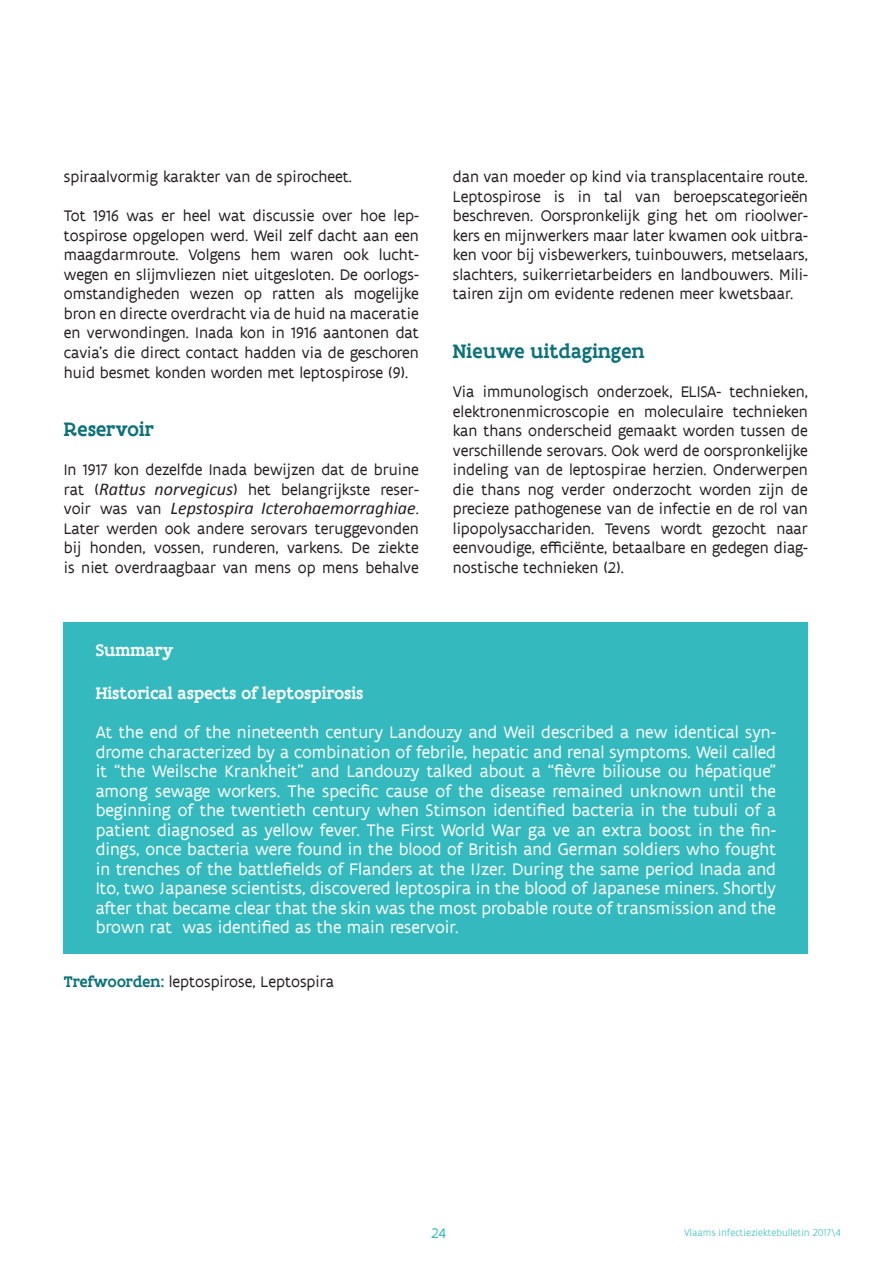
<style>
.page{position:relative;width:893px;height:1263px;background:#fff}
.page>*{position:absolute;margin:0;border:0;box-sizing:border-box;transform-origin:0 0}
.t1{font:500 21px "Flanders Art Serif";color:#0c7178}
.t2{font:18px/19.5px "Flanders Art Sans";color:#fff;text-align:justify}
.t3{font:italic 18px "Calibri";color:#231f20}
.t4{font:500 18px "Flanders Art Serif";color:#fff}
.t5{font:16.5px/19.5px "Flanders Art Sans";color:#231f20;text-align:justify}
.t6{font:15px "Flanders Art Sans";color:#34babe}
.t7{font:300 10.5px "Flanders Art Sans";color:#34babe}
.s1{font-family:"Calibri";font-style:italic;font-size:18px}
.s2{font-family:"Flanders Art Sans";font-style:normal;font-size:16.5px}
.s3{font-family:"Flanders Art Serif";font-weight:500;color:#0c7178}
</style>
<div class="page">
<div style="left:64px;top:622px;width:744px;height:332px;background:#34babe"></div>
<p class="t5" style="left:64px;top:168px;width:290px">spiraalvormig karakter van de spirocheet.</p>
<p class="t5" style="left:64px;top:207px;width:357px">Tot 1916 was er heel wat discussie over hoe lep&shy;tospirose opgelopen werd. Weil zelf dacht aan een maagdarmroute. Volgens hem waren ook lucht&shy;wegen en slijmvliezen niet uitgesloten. De oorlogs&shy;omstandigheden wezen op ratten als mogelijke bron en directe overdracht via de huid na maceratie en verwondingen. Inada kon in 1916 aantonen dat cavia’s die direct contact hadden via de geschoren huid besmet konden worden met leptospirose (9).</p>
<p class="t1" style="left:64px;top:416px;width:92px">Reservoir</p>
<p class="t5" style="left:64px;top:460px;width:357px">In 1917 kon dezelfde Inada bewijzen dat de bruine rat (<span class="s1">Rattus norvegicus</span>) het belangrijkste reser-</p>
<p class="t3" style="left:64px;top:496px;width:357px"><span class="s2">voir was van</span> Lepstospira Icterohaemorraghiae<span class="s2">.</span></p>
<p class="t5" style="left:64px;top:519px;width:357px">Later werden ook andere serovars teruggevonden bij honden, vossen, runderen, varkens. De ziekte is niet overdraagbaar van mens op mens behalve</p>
<p class="t5" style="left:453px;top:168px;width:357px">dan van moeder op kind via transplacentaire route.<br>Leptospirose is in tal van beroepscategorieën beschreven. Oorspronkelijk ging het om rioolwer&shy;kers en mijnwerkers maar later kwamen ook uitbra&shy;ken voor bij visbewerkers, tuinbouwers, metselaars, slachters, suikerrietarbeiders en landbouwers. Mili&shy;tairen zijn om evidente redenen meer kwetsbaar.</p>
<p class="t1" style="left:453px;top:338px;width:193px">Nieuwe uitdagingen</p>
<p class="t5" style="left:453px;top:382px;width:357px">Via immunologisch onderzoek, ELISA- technieken, elektronenmicroscopie en moleculaire technieken kan thans onderscheid gemaakt worden tussen de verschillende serovars. Ook werd de oorspronkelijke indeling van de leptospirae herzien. Onderwerpen die thans nog verder onderzocht worden zijn de precieze pathogenese van de infectie en de rol van lipopolysacchariden. Tevens wordt gezocht naar eenvoudige, efficiënte, betaalbare en gedegen diag&shy;nostische technieken (2).</p>
<p class="t4" style="left:96px;top:638px;width:80px">Summary</p>
<p class="t4" style="left:96px;top:682px;width:269px">Historical aspects of leptospirosis</p>
<p class="t2" style="left:96px;top:723px;width:682px">At the end of the nineteenth century Landouzy and Weil described a new identical syn&shy;drome characterized by a combination of febrile, hepatic and renal symptoms. Weil called it “the Weilsche Krankheit” and Landouzy talked about a “fièvre biliouse ou hépatique” among sewage workers. The specific cause of the disease remained unknown until the beginning of the twentieth century when Stimson identified bacteria in the tubuli of a patient diagnosed as yellow fever. The First World War ga ve an extra boost in the fin&shy;dings, once bacteria were found in the blood of British and German soldiers who fought in trenches of the battlefields of Flanders at the IJzer. During the same period Inada and Ito, two Japanese scientists, discovered leptospira in the blood of Japanese miners. Shortly after that became clear that the skin was the most probable route of transmission and the brown rat was identified as the main reservoir.</p>
<p class="t5" style="left:64px;top:972px;width:272px"><span class="s3">Trefwoorden:</span> leptospirose, Leptospira</p>
<p class="t6" style="left:431px;top:1224px;width:16px">24</p>
<p class="t7" style="left:684px;top:1227px;width:158px">Vlaams infectieziektebulletin 2017\4</p>
</div>
